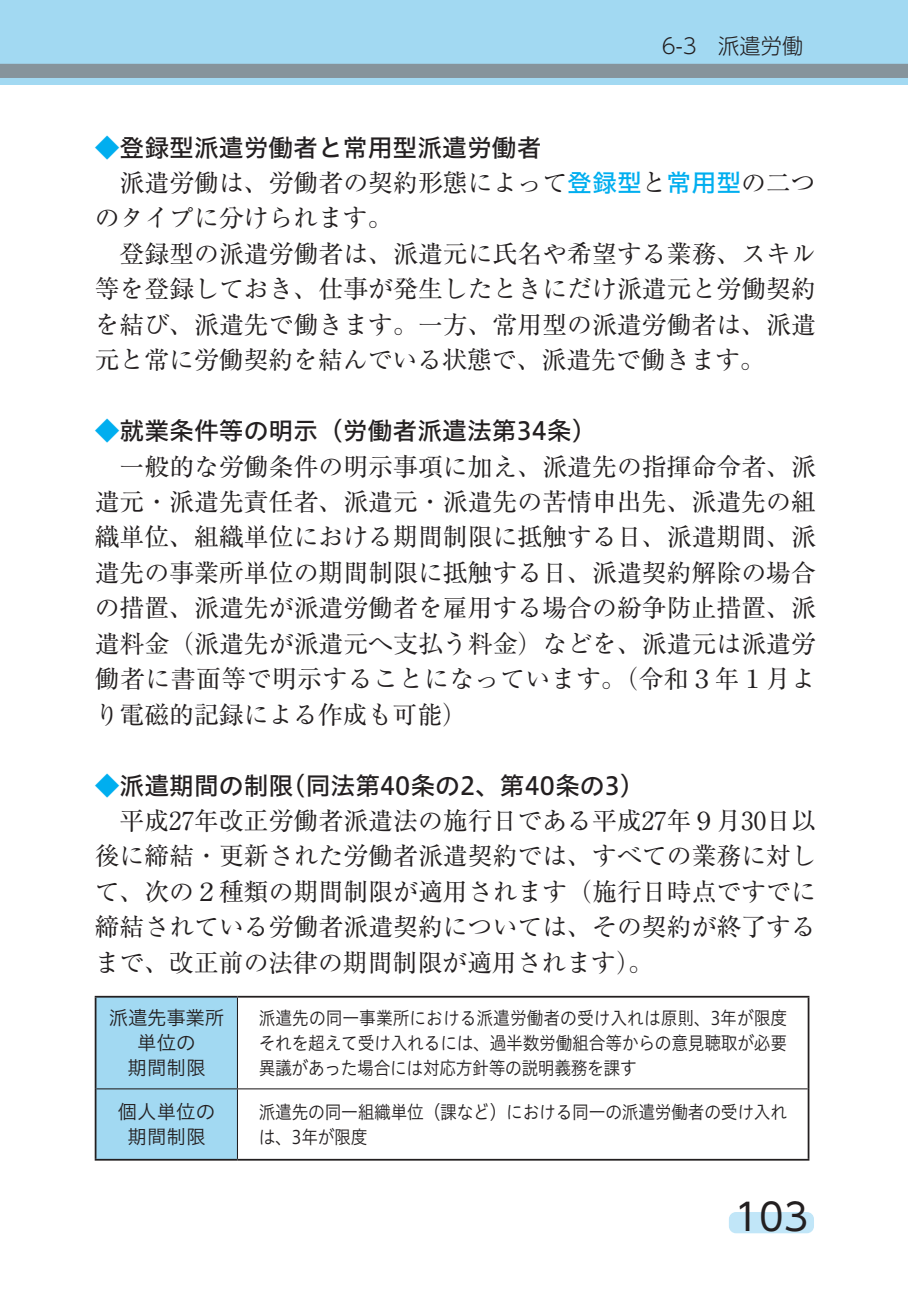
<style>
.page{position:relative;width:908px;height:1290px;background:#fff}
.page>*{position:absolute;margin:0;border:0;box-sizing:border-box;transform-origin:0 0}
.t1{font:37.25px "UD Shin Go Pr 6 N";color:#231f20}
.t2{font:24.75px/35.5px "Ryumin Pro";color:#231f20;text-align:justify}
.t3{font:24.75px "Hiragino UD Sans Std W5";color:#231f20}
.t4{font:300 21.25px "UD Shin M Go Pro";color:#231f20}
.t5{font:19.5px/24.8px "Hiragino UD Sans Std W3";color:#231f20;text-align:center}
.t6{font:18.5px/24.8px "Hiragino UD Sans Std W3";letter-spacing:-.015em;color:#231f20;text-align:justify;scale:.9 1}
.s1{color:#00aeef}
.s2{font-family:"Hiragino UD Sans Std W5";color:#00aeef}
</style>
<div class="page">
<div style="left:0;top:0;width:907px;height:85px;background:#a2d9f2"></div>
<div style="left:0;top:64px;width:907px;height:14px;background:#86949c"></div>
<div style="left:728px;top:1212px;width:85px;height:21px;background:#c1e6f8;border-radius:7px"></div>
<div style="left:96px;top:997px;width:141px;height:162px;background:#a2d9f2"></div>
<hr style="left:95px;top:996px;width:142px;height:1px;background:#231f20">
<hr style="left:95px;top:997px;width:1px;height:92px;background:#231f20">
<hr style="left:237px;top:996px;width:572px;height:1px;background:#231f20">
<hr style="left:807px;top:997px;width:2px;height:92px;background:#231f20">
<hr style="left:95px;top:1089px;width:1px;height:70px;background:#231f20">
<hr style="left:807px;top:1089px;width:2px;height:70px;background:#231f20">
<hr style="left:95px;top:1159px;width:142px;height:1px;background:#231f20">
<hr style="left:237px;top:1159px;width:572px;height:1px;background:#231f20">
<hr style="left:237px;top:997px;width:1px;height:91px;background:#231f20">
<hr style="left:96px;top:1088px;width:141px;height:1px;background:#231f20">
<hr style="left:237px;top:1088px;width:570px;height:1px;background:#231f20">
<hr style="left:237px;top:1089px;width:1px;height:70px;background:#231f20">
<p class="t4" style="left:661px;top:29px;width:143px">6-3　派遣労働</p>
<p class="t3" style="left:95px;top:128px;width:448px"><span class="s1">◆</span>登録型派遣労働者と常用型派遣労働者</p>
<p class="t2" style="left:95px;top:163px;width:722px;text-align:left">　派遣労働は、労働者の契約形態によって<span class="s2">登録型</span>と<span class="s2">常用型</span>の二つのタイプに分けられます。<br>　登録型の派遣労働者は、派遣元に氏名や希望する業務、スキル等を登録しておき、仕事が発生したときにだけ派遣元と労働契約を結び、派遣先で働きます。一方、常用型の派遣労働者は、派遣元と常に労働契約を結んでいる状態で、派遣先で働きます。</p>
<p class="t3" style="left:95px;top:412px;width:503px"><span class="s1">◆</span>就業条件等の明示（労働者派遣法第34条）</p>
<p class="t2" style="left:95px;top:447px;width:722px">　一般的な労働条件の明示事項に加え、派遣先の指揮命令者、派遣元・派遣先責任者、派遣元・派遣先の苦情申出先、派遣先の組織単位、組織単位における期間制限に抵触する日、派遣期間、派遣先の事業所単位の期間制限に抵触する日、派遣契約解除の場合の措置、派遣先が派遣労働者を雇用する場合の紛争防止措置、派遣料金（派遣先が派遣元へ支払う料金）などを、派遣元は派遣労働者に書面等で明示することになっています。（令和３年１月より電磁的記録による作成も可能）</p>
<p class="t3" style="left:95px;top:766px;width:551px"><span class="s1">◆</span>派遣期間の制限(同法第40条の2、第40条の3）</p>
<p class="t2" style="left:95px;top:801px;width:722px">　平成27年改正労働者派遣法の施行日である平成27年９月30日以後に締結・更新された労働者派遣契約では、すべての業務に対して、次の２種類の期間制限が適用されます（施行日時点ですでに締結されている労働者派遣契約については、その契約が終了するまで、改正前の法律の期間制限が適用されます）。</p>
<p class="t5" style="left:109px;top:1004px;width:117px">派遣先事業所単位の<br>期間制限</p>
<p class="t6" style="left:259px;top:1004px;width:588px">派遣先の同一事業所における派遣労働者の受け入れは原則、3年が限度それを超えて受け入れるには、過半数労働組合等からの意見聴取が必要異議があった場合には対応方針等の説明義務を課す</p>
<p class="t5" style="left:118px;top:1098px;width:99px">個人単位の期間制限</p>
<p class="t6" style="left:259px;top:1098px;width:588px">派遣先の同一組織単位（課など）における同一の派遣労働者の受け入れは、3年が限度</p>
<h1 class="t1" style="left:734px;top:1186px;width:75px">103</h1>
</div>
